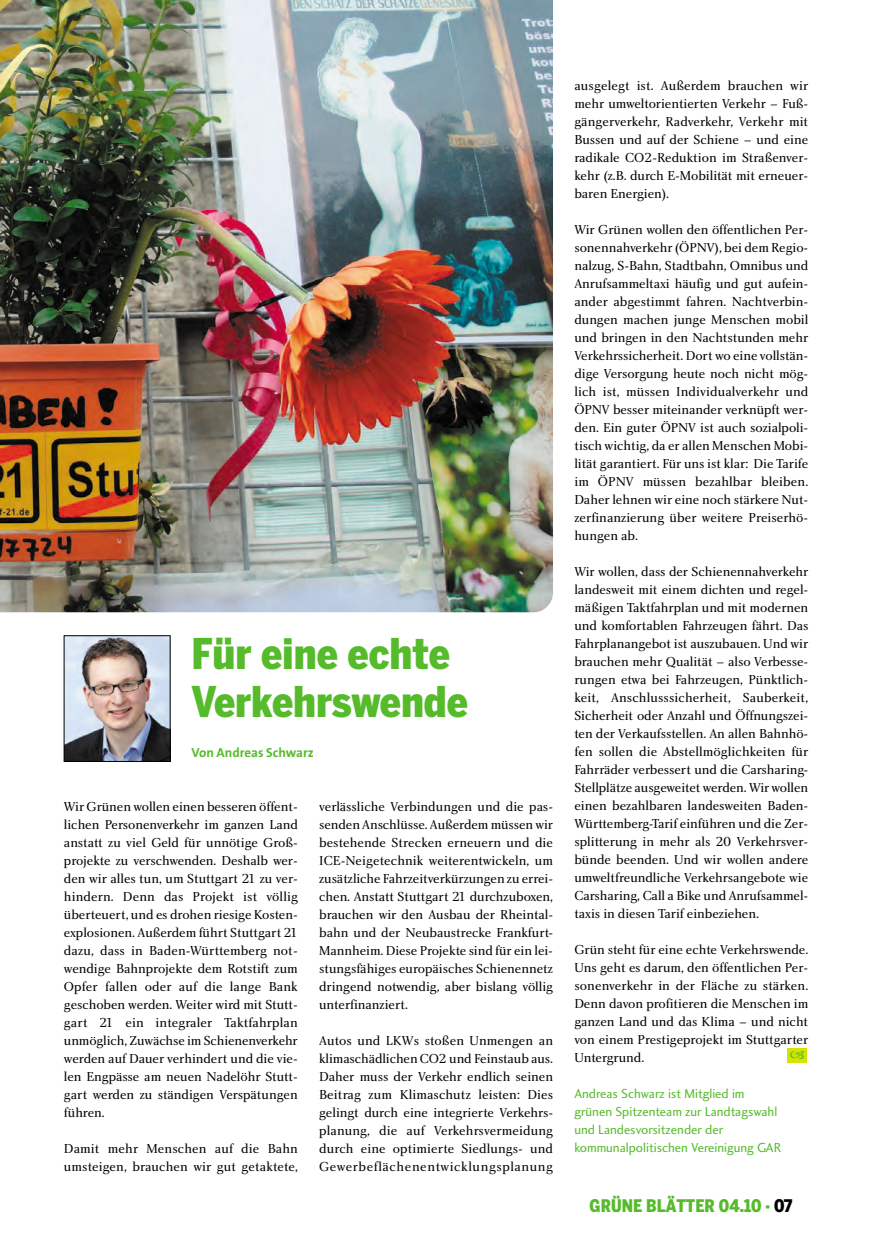
<style>
.page{position:relative;width:872px;height:1245px;background:#fff}
.page>*{position:absolute;margin:0;border:0;box-sizing:border-box;transform-origin:0 0}
.t1{font:900 42px/48px "Benton Sans Cond";color:#55bb2b}
.t2{font:900 17.25px "Benton Sans Cond";color:#55bb2b}
.t3{font:13.5px/18px "Charlotte Book Plain";letter-spacing:-.005em;color:#000;text-align:justify}
.t4{font:13.5px/18px "Charlotte Sans Book Plain";color:#55bb2b}
.t5{font:700 13.2px "The Sans";color:#55bb2b}
.s1{color:#000}
</style>
<div class="page">
<img style="left:0;top:0;width:807px;height:1063px">
<svg style="left:790px;top:1051px;width:14px;height:8px"></svg>
<h1 class="t1" style="left:191px;top:633px;width:278px">Für eine echte<br>Verkehrswende</h1>
<p class="t5" style="left:191px;top:746px;width:124px">Von Andreas Schwarz</p>
<p class="t3" style="left:64px;top:798px;width:235px">Wir Grünen wollen einen besseren öffent&shy;lichen Personenverkehr im ganzen Land anstatt zu viel Geld für unnötige Groß&shy;projekte zu verschwenden. Deshalb wer&shy;den wir alles tun, um Stuttgart 21 zu ver&shy;hindern. Denn das Projekt ist völlig überteuert, und es drohen riesige Kosten&shy;explosionen. Außerdem führt Stuttgart 21 dazu, dass in Baden-Württemberg not&shy;wendige Bahnprojekte dem Rotstift zum Opfer fallen oder auf die lange Bank geschoben werden. Weiter wird mit Stutt&shy;gart 21 ein integraler Taktfahrplan unmöglich, Zuwächse im Schienenverkehr werden auf Dauer verhindert und die vie&shy;len Engpässe am neuen Nadelöhr Stutt&shy;gart werden zu ständigen Verspätungen führen.</p>
<p class="t3" style="left:64px;top:1140px;width:235px">Damit mehr Menschen auf die Bahn umsteigen, brauchen wir gut getaktete,</p>
<p class="t3" style="left:319px;top:798px;width:235px">verlässliche Verbindungen und die pas&shy;senden Anschlüsse. Außerdem müssen wir bestehende Strecken erneuern und die ICE-Neigetechnik weiterentwickeln, um zusätzliche Fahrzeitverkürzungen zu errei&shy;chen. Anstatt Stuttgart 21 durchzuboxen, brauchen wir den Ausbau der Rheintal&shy;bahn und der Neubaustrecke Frankfurt-Mannheim. Diese Projekte sind für ein lei&shy;stungsfähiges europäisches Schienennetz dringend notwendig, aber bislang völlig unterfinanziert.</p>
<p class="t3" style="left:319px;top:1032px;width:235px">Autos und LKWs stoßen Unmengen an klimaschädlichen CO2 und Feinstaub aus.<br>Daher muss der Verkehr endlich seinen Beitrag zum Klimaschutz leisten: Dies gelingt durch eine integrierte Verkehrs&shy;planung, die auf Verkehrsvermeidung durch eine optimierte Siedlungs- und Gewerbeflächenentwicklungsplanung</p>
<p class="t3" style="left:574px;top:78px;width:235px">ausgelegt ist. Außerdem brauchen wir mehr umweltorientierten Verkehr – Fuß&shy;gängerverkehr, Radverkehr, Verkehr mit Bussen und auf der Schiene – und eine radikale CO2-Reduktion im Straßenver&shy;kehr (z.B. durch E-Mobilität mit erneuer&shy;baren Energien).</p>
<p class="t3" style="left:574px;top:222px;width:235px">Wir Grünen wollen den öffentlichen Per&shy;sonennahverkehr (ÖPNV), bei dem Regio&shy;nalzug, S-Bahn, Stadtbahn, Omnibus und Anrufsammeltaxi häufig und gut aufein&shy;ander abgestimmt fahren. Nachtverbin&shy;dungen machen junge Menschen mobil und bringen in den Nachtstunden mehr Verkehrssicherheit. Dort wo eine vollstän&shy;dige Versorgung heute noch nicht mög&shy;lich ist, müssen Individualverkehr und ÖPNV besser miteinander verknüpft wer&shy;den. Ein guter ÖPNV ist auch sozialpoli&shy;tisch wichtig, da er allen Menschen Mobi&shy;lität garantiert. Für uns ist klar: Die Tarife im ÖPNV müssen bezahlbar bleiben.<br>Daher lehnen wir eine noch stärkere Nut&shy;zerfinanzierung über weitere Preiserhö&shy;hungen ab.</p>
<p class="t3" style="left:574px;top:564px;width:235px">Wir wollen, dass der Schienennahverkehr landesweit mit einem dichten und regel&shy;mäßigen Taktfahrplan und mit modernen und komfortablen Fahrzeugen fährt. Das Fahrplanangebot ist auszubauen. Und wir brauchen mehr Qualität – also Verbesse&shy;rungen etwa bei Fahrzeugen, Pünktlich&shy;keit, Anschlusssicherheit, Sauberkeit, Sicherheit oder Anzahl und Öffnungszei&shy;ten der Verkaufsstellen. An allen Bahnhö&shy;fen sollen die Abstellmöglichkeiten für Fahrräder verbessert und die Carsharing-Stellplätze ausgeweitet werden. Wir wollen einen bezahlbaren landesweiten Baden-Württemberg-Tarif einführen und die Zer&shy;splitterung in mehr als 20 Verkehrsver&shy;bünde beenden. Und wir wollen andere umweltfreundliche Verkehrsangebote wie Carsharing, Call a Bike und Anrufsammel&shy;taxis in diesen Tarif einbeziehen.</p>
<p class="t3" style="left:574px;top:942px;width:235px">Grün steht für eine echte Verkehrswende.<br>Uns geht es darum, den öffentlichen Per&shy;sonenverkehr in der Fläche zu stärken.<br>Denn davon profitieren die Menschen im ganzen Land und das Klima – und nicht von einem Prestigeprojekt im Stuttgarter Untergrund.</p>
<p class="t4" style="left:574px;top:1086px;width:208px">Andreas Schwarz ist Mitglied im grünen Spitzenteam zur Landtagswahl und Landesvorsitzender der kommunalpolitischen Vereinigung GAR</p>
<p class="t2" style="left:589px;top:1199px;width:204px">GRÜNE BLÄTTER 04.10 · <span class="s1">07</span></p>
</div>
